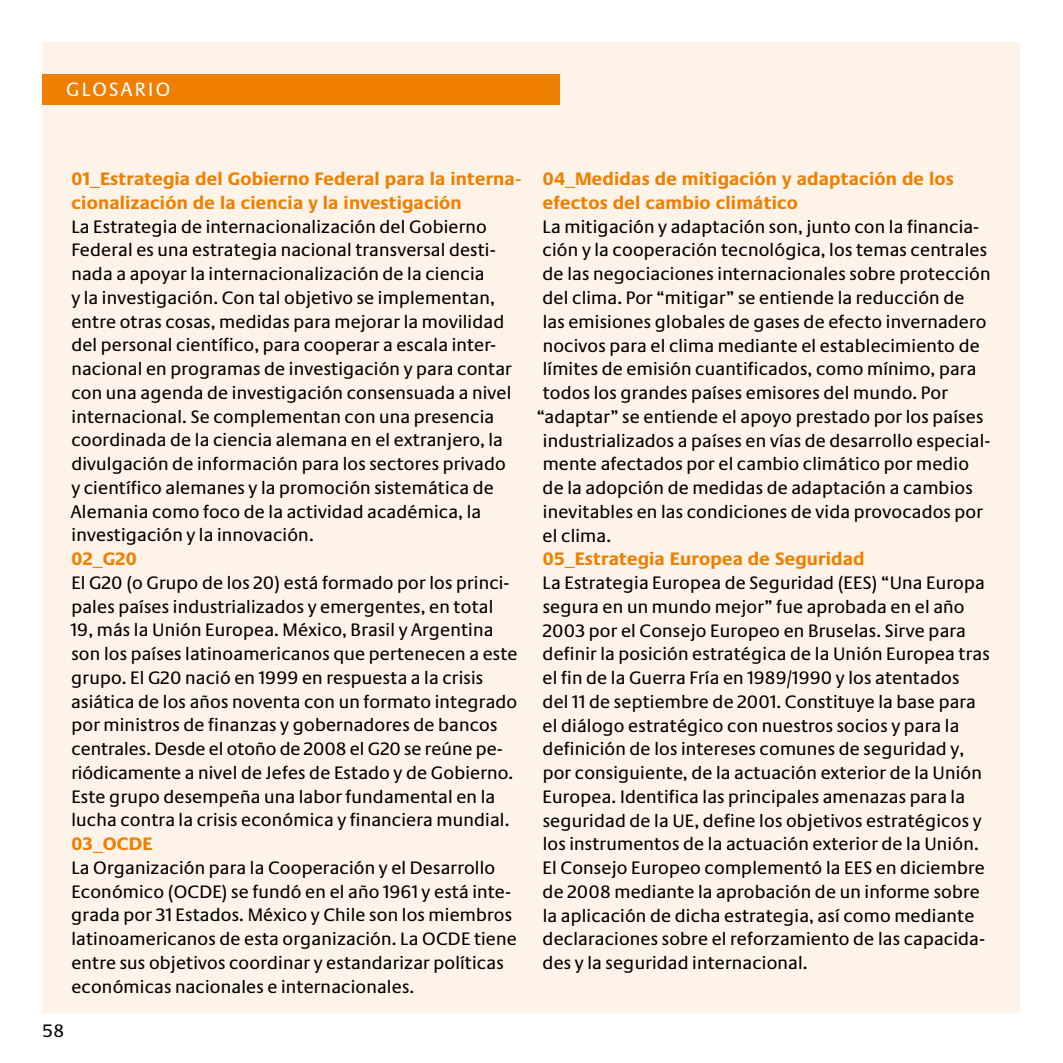
<style>
.page{position:relative;width:1063px;height:1063px;background:#fff}
.page>*{position:absolute;margin:0;border:0;box-sizing:border-box;transform-origin:0 0}
.t1{font:20px "Neue Praxis";letter-spacing:.12em;color:#fff}
.t2{font:18.75px/23.8px "Neue Praxis";letter-spacing:.01em;color:#000}
.t3{font:700 18.75px/23.8px "Neue Praxis";letter-spacing:.01em;color:#ee7f00}
</style>
<div class="page">
<div style="left:43px;top:43px;width:977px;height:970px;background:#fef3e8"></div>
<div style="left:43px;top:74px;width:517px;height:30px;background:#ee7f00"></div>
<p class="t1" style="left:66px;top:77px;width:104px">GLOSARIO</p>
<p class="t3" style="left:71px;top:167px;width:451px">01_Estrategia del Gobierno Federal para la interna&shy;cionalización de la ciencia y la investigación</p>
<p class="t2" style="left:71px;top:214px;width:442px">La Estrategia de internacionalización del Gobierno Federal es una estrategia nacional transversal desti&shy;nada a apoyar la internacionalización de la ciencia<br>y la investigación. Con tal objetivo se implementan, entre otras cosas, medidas para mejorar la movilidad del personal científico, para cooperar a escala inter&shy;nacional en programas de investigación y para contar con una agenda de investigación consensuada a nivel internacional. Se complementan con una presencia coordinada de la ciencia alemana en el extranjero, la divulgación de información para los sectores privado y científico alemanes y la promoción sistemática de Alemania como foco de la actividad académica, la investigación y la innovación.</p>
<p class="t3" style="left:71px;top:547px;width:67px">02_G20</p>
<p class="t2" style="left:71px;top:571px;width:448px">El G20 (o Grupo de los 20) está formado por los princi&shy;pales países industrializados y emergentes, en total 19, más la Unión Europea. México, Brasil y Argentina son los países latinoamericanos que pertenecen a este grupo. El G20 nació en 1999 en respuesta a la crisis asiática de los años noventa con un formato integrado por ministros de finanzas y gobernadores de bancos centrales. Desde el otoño de 2008 el G20 se reúne pe&shy;riódicamente a nivel de Jefes de Estado y de Gobierno.<br>Este grupo desempeña una labor fundamental en la lucha contra la crisis económica y financiera mundial.</p>
<p class="t3" style="left:71px;top:832px;width:83px">03_OCDE</p>
<p class="t2" style="left:71px;top:856px;width:447px">La Organización para la Cooperación y el Desarrollo Económico (OCDE) se fundó en el año 1961 y está inte&shy;grada por 31 Estados. México y Chile son los miembros latinoamericanos de esta organización. La OCDE tiene entre sus objetivos coordinar y estandarizar políticas económicas nacionales e internacionales.</p>
<p class="t2" style="left:43px;top:1019px;width:23px">58</p>
<p class="t3" style="left:542px;top:167px;width:413px">04_Medidas de mitigación y adaptación de los efectos del cambio climático</p>
<p class="t2" style="left:543px;top:214px;width:438px">La mitigación y adaptación son, junto con la financia-</p>
<p class="t2" style="left:543px;top:238px;width:446px">ción y la cooperación tecnológica, los temas centrales</p>
<p class="t2" style="left:543px;top:262px;width:450px">de las negociaciones internacionales sobre protección</p>
<p class="t2" style="left:543px;top:286px;width:423px">del clima. Por “mitigar” se entiende la reducción de</p>
<p class="t2" style="left:543px;top:309px;width:445px">las emisiones globales de gases de efecto invernadero</p>
<p class="t2" style="left:543px;top:333px;width:439px">nocivos para el clima mediante el establecimiento de</p>
<p class="t2" style="left:543px;top:357px;width:435px">límites de emisión cuantificados, como mínimo, para</p>
<p class="t2" style="left:543px;top:381px;width:407px">todos los grandes países emisores del mundo. Por</p>
<p class="t2" style="left:537px;top:404px;width:448px">“adaptar” se entiende el apoyo prestado por los países</p>
<p class="t2" style="left:543px;top:428px;width:449px">industrializados a países en vías de desarrollo especial-</p>
<p class="t2" style="left:543px;top:452px;width:428px">mente afectados por el cambio climático por medio</p>
<p class="t2" style="left:543px;top:476px;width:432px">de la adopción de medidas de adaptación a cambios</p>
<p class="t2" style="left:543px;top:499px;width:442px">inevitables en las condiciones de vida provocados por</p>
<p class="t2" style="left:543px;top:523px;width:70px">el clima.</p>
<p class="t3" style="left:542px;top:547px;width:324px">05_Estrategia Europea de Seguridad</p>
<p class="t2" style="left:543px;top:571px;width:449px">La Estrategia Europea de Seguridad (EES) “Una Europa segura en un mundo mejor” fue aprobada en el año 2003 por el Consejo Europeo en Bruselas. Sirve para definir la posición estratégica de la Unión Europea tras el fin de la Guerra Fría en 1989/1990 y los atentados del 11 de septiembre de 2001. Constituye la base para el diálogo estratégico con nuestros socios y para la definición de los intereses comunes de seguridad y, por consiguiente, de la actuación exterior de la Unión Europea. Identifica las principales amenazas para la seguridad de la UE, define los objetivos estratégicos y los instrumentos de la actuación exterior de la Unión.<br>El Consejo Europeo complementó la EES en diciembre de 2008 mediante la aprobación de un informe sobre la aplicación de dicha estrategia, así como mediante declaraciones sobre el reforzamiento de las capacida&shy;des y la seguridad internacional.</p>
</div>
